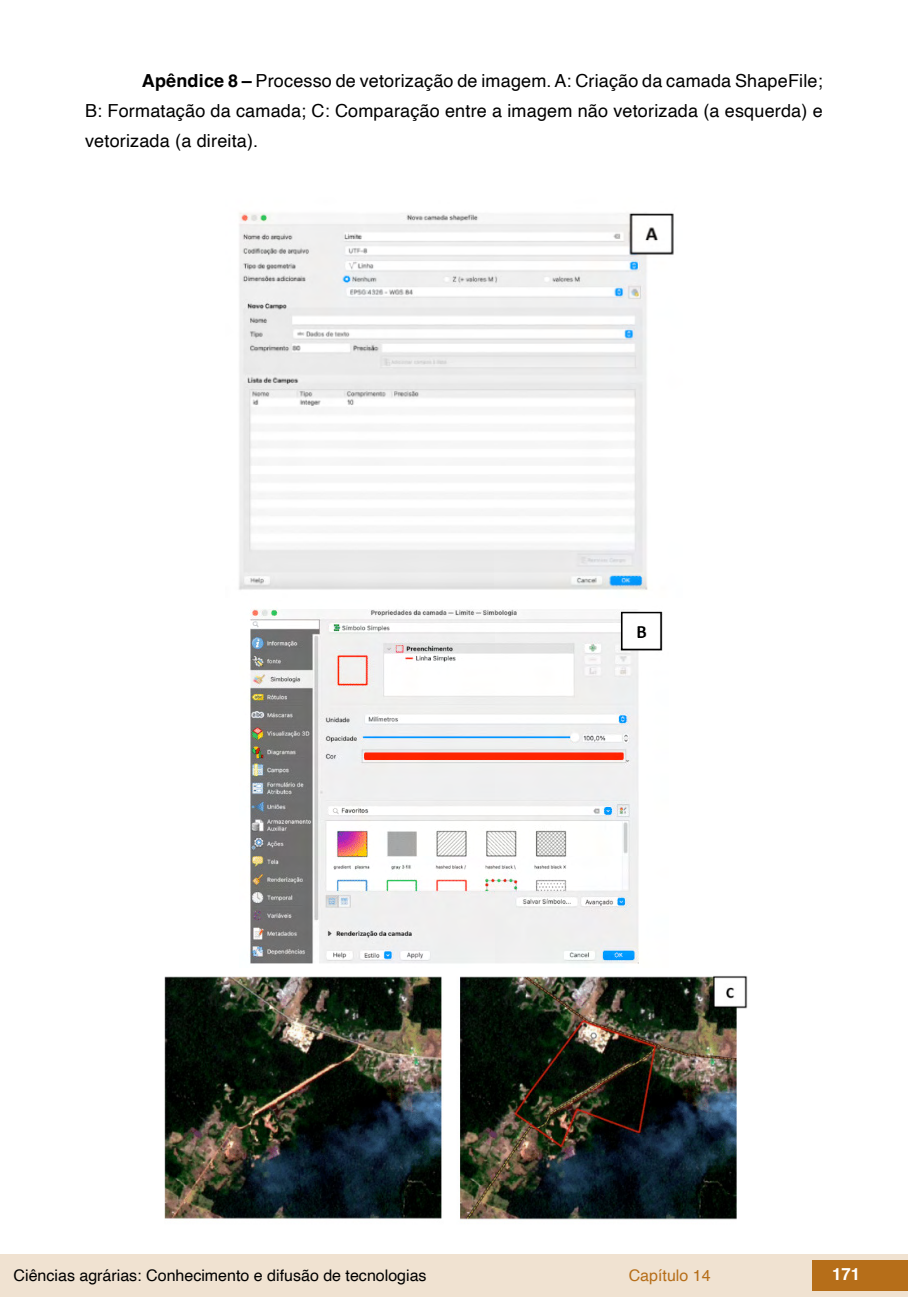
<style>
.page{position:relative;width:908px;height:1304px;background:#fff}
.page>*{position:absolute;margin:0;border:0;box-sizing:border-box;transform-origin:0 0}
.t1{font:18px/30px "Helvetica";letter-spacing:.01em;color:#000;text-align:justify}
.t2{font:700 16.8px "Helvetica";color:#fff}
.t3{font:16px "Helvetica";color:#000}
.t4{font:16px "Helvetica";color:#b66e19}
.s1{font-weight:700}
</style>
<div class="page">
<div style="left:0;top:1254px;width:906px;height:43px;background:#f0e2d1"></div>
<div style="left:812px;top:1261px;width:95px;height:30px;background:#b66e19"></div>
<img style="left:239px;top:212px;width:435px;height:378px">
<img style="left:248px;top:608px;width:415px;height:356px">
<img style="left:164px;top:976px;width:584px;height:244px">
<p class="t1" style="left:85px;top:66px;width:738px;text-indent:57px"><span class="s1">Apêndice 8 –</span> Processo de vetorização de imagem. A: Criação da camada ShapeFile; B: Formatação da camada; C: Comparação entre a imagem não vetorizada (a esquerda) e vetorizada (a direita).</p>
<p class="t3" style="left:14px;top:1263px;width:414px">Ciências agrárias: Conhecimento e difusão de tecnologias</p>
<p class="t4" style="left:628px;top:1263px;width:83px">Capítulo 14</p>
<p class="t2" style="left:831px;top:1264px;width:30px">171</p>
</div>
